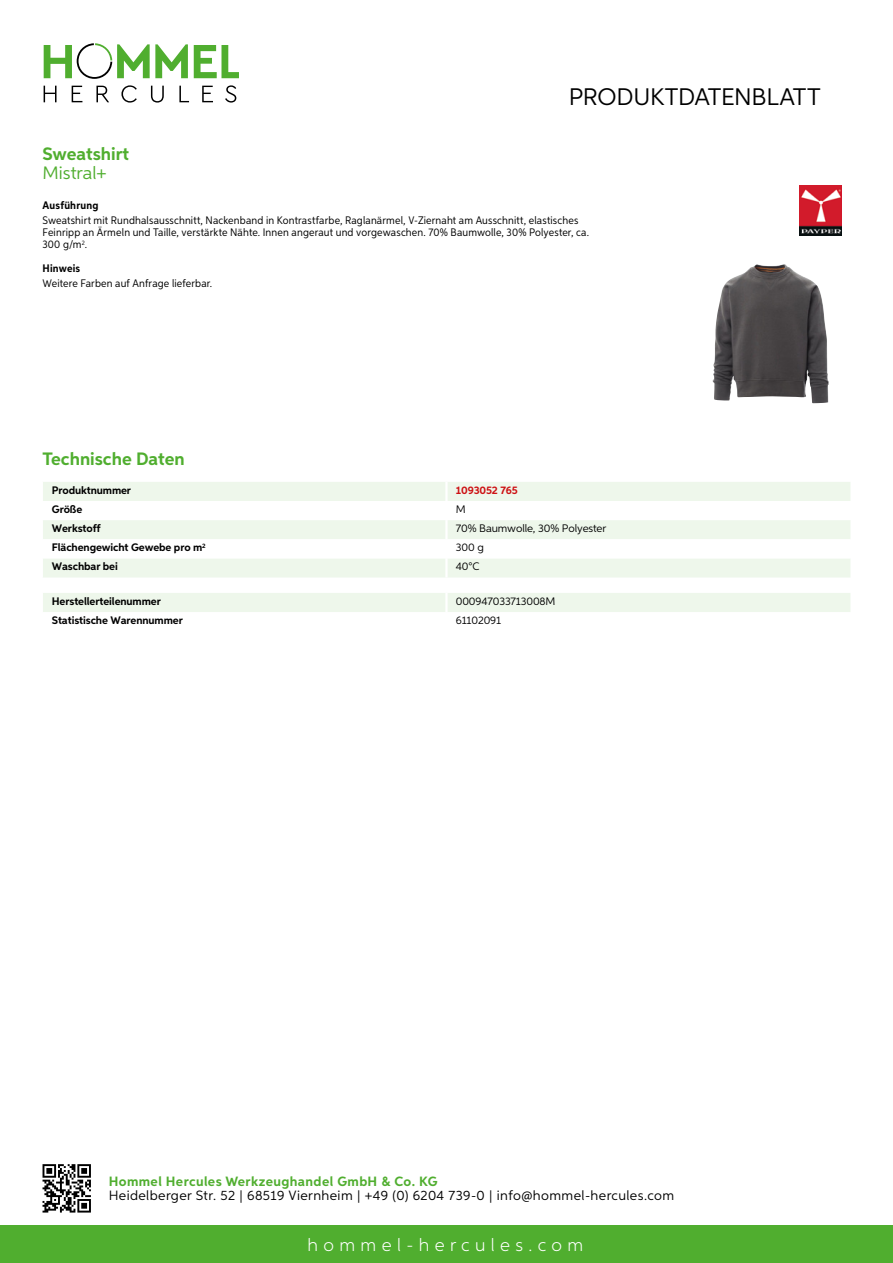
<style>
.page{position:relative;width:893px;height:1263px;background:#fff}
.page>*{position:absolute;margin:0;border:0;box-sizing:border-box;transform-origin:0 0}
.t1{font:24px "Aspira";letter-spacing:-.01em;color:#000}
.t2{font:700 18px "Aspira";color:#50ae2f}
.t3{font:300 18px "Aspira";letter-spacing:.3em;color:#fff}
.t4{font:18px "Aspira";color:#50ae2f}
.t5{font:13.5px "Aspira";letter-spacing:.03em;color:#000}
.t6{font:700 13.5px "Aspira";letter-spacing:.03em;color:#50ae2f}
.t7{font:10.95px/12px "Aspira Nar";letter-spacing:.015em;color:#000}
.t8{font:700 10.95px "Aspira";letter-spacing:-.01em;color:#000}
.t9{font:10.95px "Aspira";letter-spacing:-.01em;color:#000}
.t10{font:700 10.95px "Aspira Nar";letter-spacing:.02em;color:#000}
.t11{font:700 10.95px "Aspira";letter-spacing:-.01em;color:#cd1013}
</style>
<div class="page">
<div style="left:0;top:1226px;width:893px;height:37px;background:#50ae2f"></div>
<svg style="left:43px;top:1164px;width:48px;height:48px"></svg>
<svg style="left:194px;top:45px;width:45px;height:33px"></svg>
<svg style="left:44px;top:43px;width:144px;height:36px"></svg>
<svg style="left:44px;top:86px;width:13px;height:16px"></svg>
<svg style="left:72px;top:86px;width:10px;height:16px"></svg>
<svg style="left:96px;top:86px;width:13px;height:16px"></svg>
<svg style="left:121px;top:85px;width:16px;height:18px"></svg>
<svg style="left:151px;top:86px;width:13px;height:17px"></svg>
<svg style="left:179px;top:86px;width:10px;height:16px"></svg>
<svg style="left:202px;top:86px;width:11px;height:16px"></svg>
<svg style="left:225px;top:85px;width:11px;height:18px"></svg>
<div style="left:43px;top:482px;width:807px;height:95px;background:#eef7eb"></div>
<svg style="left:43px;top:501px;width:807px;height:57px"></svg>
<hr style="left:445px;top:482px;width:3px;height:19px;background:#fff">
<hr style="left:445px;top:501px;width:3px;height:19px;background:#fff">
<hr style="left:445px;top:520px;width:3px;height:19px;background:#fff">
<hr style="left:445px;top:539px;width:3px;height:19px;background:#fff">
<hr style="left:445px;top:558px;width:3px;height:19px;background:#fff">
<div style="left:43px;top:593px;width:807px;height:19px;background:#eef7eb"></div>
<img style="left:712px;top:264px;width:117px;height:139px">
<img style="left:800px;top:185px;width:42px;height:50px">
<h1 class="t1" style="left:569px;top:82px;width:253px">Produktdatenblatt</h1>
<h2 class="t2" style="left:43px;top:142px;width:88px">Sweatshirt</h2>
<h2 class="t4" style="left:43px;top:162px;width:66px">Mistral+</h2>
<p class="t10" style="left:43px;top:199px;width:58px">Ausführung</p>
<p class="t7" style="left:43px;top:214px;width:548px">Sweatshirt mit Rundhalsausschnitt, Nackenband in Kontrastfarbe, Raglanärmel, V-Ziernaht am Ausschnitt, elastisches<br>Feinripp an Ärmeln und Taille, verstärkte Nähte. Innen angeraut und vorgewaschen. 70% Baumwolle, 30% Polyester, ca.<br>300 g/m<sup>2</sup>.</p>
<p class="t10" style="left:43px;top:261px;width:39px">Hinweis</p>
<p class="t7" style="left:43px;top:277px;width:171px">Weitere Farben auf Anfrage lieferbar.</p>
<h2 class="t2" style="left:43px;top:448px;width:144px">Technische Daten</h2>
<p class="t8" style="left:52px;top:483px;width:81px">Produktnummer</p>
<p class="t11" style="left:456px;top:483px;width:63px">1093052 765</p>
<p class="t8" style="left:52px;top:502px;width:32px">Größe</p>
<p class="t9" style="left:456px;top:502px;width:11px">M</p>
<p class="t8" style="left:52px;top:521px;width:50px">Werkstoff</p>
<p class="t9" style="left:456px;top:522px;width:152px">70% Baumwolle, 30% Polyester</p>
<p class="t8" style="left:52px;top:541px;width:155px">Flächengewicht Gewebe pro m<sup>2</sup></p>
<p class="t9" style="left:456px;top:541px;width:30px">300 g</p>
<p class="t8" style="left:52px;top:560px;width:68px">Waschbar bei</p>
<p class="t9" style="left:456px;top:560px;width:25px">40°C</p>
<p class="t8" style="left:52px;top:594px;width:111px">Herstellerteilenummer</p>
<p class="t9" style="left:456px;top:594px;width:101px">000947033713008M</p>
<p class="t8" style="left:52px;top:613px;width:132px">Statistische Warennummer</p>
<p class="t9" style="left:456px;top:613px;width:47px">61102091</p>
<p class="t6" style="left:109px;top:1172px;width:330px">Hommel Hercules Werkzeughandel GmbH &amp; Co. KG</p>
<p class="t5" style="left:109px;top:1187px;width:567px">Heidelberger Str. 52 | 68519 Viernheim | +49 (0) 6204 739-0 | info@hommel-hercules.com</p>
<h2 class="t3" style="left:307px;top:1234px;width:277px">hommel-hercules.com</h2>
</div>
